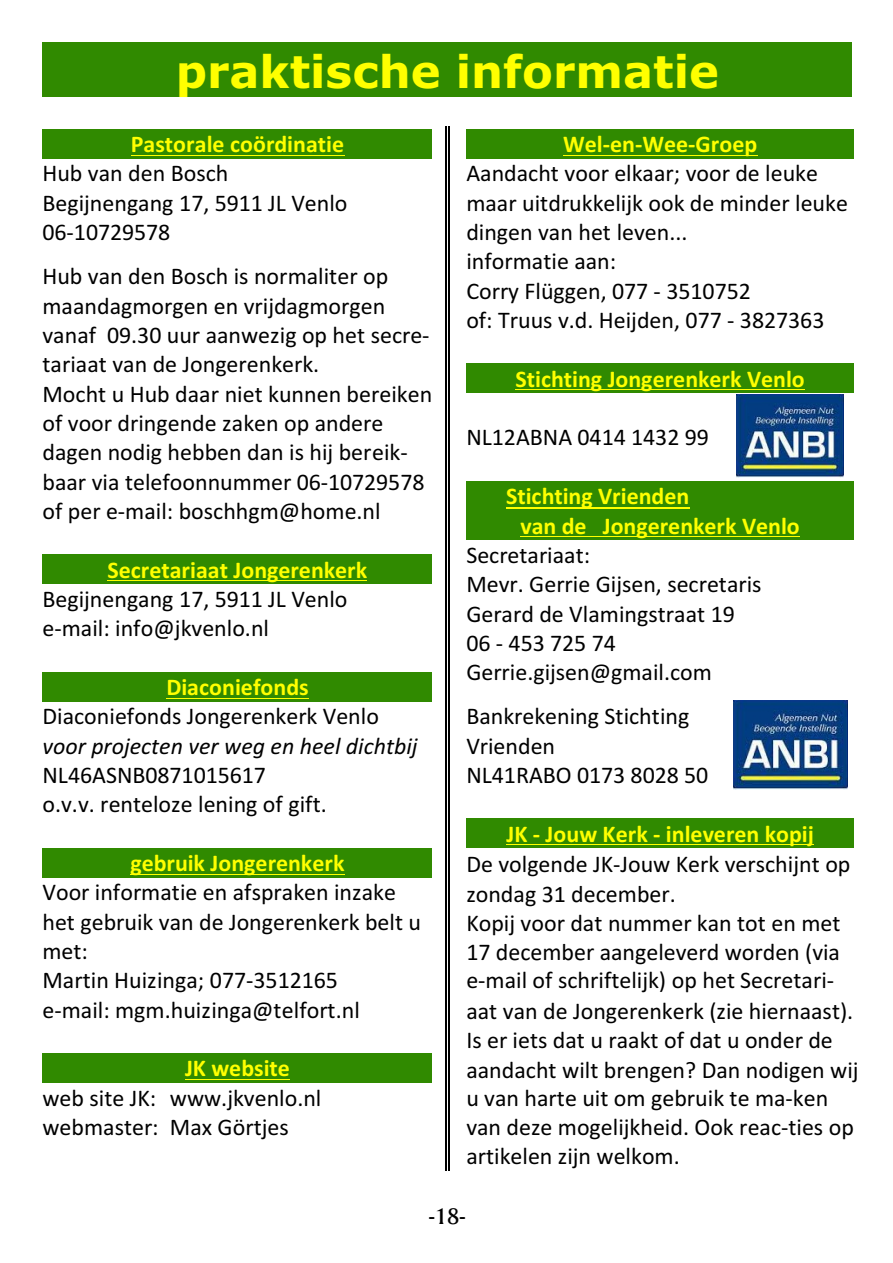
<style>
.page{position:relative;width:893px;height:1263px;background:#fff}
.page>*{position:absolute;margin:0;border:0;box-sizing:border-box;transform-origin:0 0}
.t1{font:700 45px "Verdana";color:#ff0}
.t2{font:24px/29.4px "Calibri";color:#000}
.t3{font:700 24px/29.4px "Calibri";color:#ff0}
.t4{font:italic 24px "Calibri";color:#000}
.t5{font:24px "Amerigo BT Medium A";color:#000}
</style>
<div class="page">
<hr style="left:445px;top:126px;width:1px;height:1045px;background:#000">
<hr style="left:448px;top:126px;width:1px;height:1045px;background:#000">
<div style="left:42px;top:42px;width:810px;height:55px;background:#308a00"></div>
<div style="left:42px;top:129px;width:390px;height:29px;background:#308a00"></div>
<div style="left:42px;top:555px;width:390px;height:29px;background:#308a00"></div>
<div style="left:42px;top:672px;width:390px;height:29px;background:#308a00"></div>
<div style="left:42px;top:848px;width:390px;height:29px;background:#308a00"></div>
<div style="left:42px;top:1053px;width:390px;height:30px;background:#308a00"></div>
<div style="left:466px;top:129px;width:388px;height:29px;background:#308a00"></div>
<div style="left:466px;top:364px;width:388px;height:29px;background:#308a00"></div>
<div style="left:466px;top:481px;width:388px;height:29px;background:#308a00"></div>
<div style="left:466px;top:510px;width:388px;height:30px;background:#308a00"></div>
<div style="left:466px;top:819px;width:388px;height:29px;background:#308a00"></div>
<img style="left:736px;top:394px;width:107px;height:83px">
<img style="left:733px;top:700px;width:115px;height:90px">
<hr style="left:131px;top:155px;width:213px;height:1px;background:#ff0">
<hr style="left:107px;top:580px;width:260px;height:1px;background:#ff0">
<hr style="left:166px;top:697px;width:143px;height:1px;background:#ff0">
<hr style="left:130px;top:873px;width:215px;height:1px;background:#ff0">
<hr style="left:185px;top:1079px;width:105px;height:1px;background:#ff0">
<hr style="left:563px;top:155px;width:194px;height:1px;background:#ff0">
<hr style="left:516px;top:389px;width:289px;height:1px;background:#ff0">
<hr style="left:506px;top:507px;width:183px;height:1px;background:#ff0">
<hr style="left:520px;top:536px;width:280px;height:1px;background:#ff0">
<hr style="left:507px;top:844px;width:307px;height:1px;background:#ff0">
<h1 class="t1" style="left:176px;top:53px;width:545px">praktische informatie</h1>
<p class="t3" style="left:131px;top:131px;width:215px">Pastorale coördinatie</p>
<p class="t2" style="left:42px;top:161px;width:307px">Hub van den Bosch<br>Begijnengang 17, 5911 JL Venlo<br>06-10729578</p>
<p class="t2" style="left:42px;top:263px;width:391px">Hub van den Bosch is normaliter op maandagmorgen en vrijdagmorgen vanaf 09.30 uur aanwezig op het secre&shy;tariaat van de Jongerenkerk.<br>Mocht u Hub daar niet kunnen bereiken of voor dringende zaken op andere dagen nodig hebben dan is hij bereik&shy;baar via telefoonnummer 06-10729578 of per e-mail: boschhgm@home.nl</p>
<p class="t3" style="left:107px;top:557px;width:261px">Secretariaat Jongerenkerk</p>
<p class="t2" style="left:42px;top:586px;width:307px">Begijnengang 17, 5911 JL Venlo e-mail: info@jkvenlo.nl</p>
<p class="t3" style="left:166px;top:674px;width:144px">Diaconiefonds</p>
<p class="t2" style="left:42px;top:703px;width:338px">Diaconiefonds Jongerenkerk Venlo</p>
<p class="t4" style="left:42px;top:735px;width:377px">voor projecten ver weg en heel dichtbij</p>
<p class="t2" style="left:42px;top:762px;width:286px">NL46ASNB0871015617<br>o.v.v. renteloze lening of gift.</p>
<p class="t3" style="left:130px;top:850px;width:216px">gebruik Jongerenkerk</p>
<p class="t2" style="left:42px;top:879px;width:380px">Voor informatie en afspraken inzake het gebruik van de Jongerenkerk belt u met:<br>Martin Huizinga; 077-3512165<br>e-mail: mgm.huizinga@telfort.nl</p>
<p class="t3" style="left:185px;top:1056px;width:106px">JK website</p>
<p class="t2" style="left:42px;top:1085px;width:280px">web site JK: www.jkvenlo.nl webmaster: Max Görtjes</p>
<p class="t3" style="left:563px;top:131px;width:196px">Wel-en-Wee-Groep</p>
<p class="t2" style="left:466px;top:161px;width:383px">Aandacht voor elkaar; voor de leuke maar uitdrukkelijk ook de minder leuke dingen van het leven...<br>informatie aan:<br>Corry Flüggen, 077 - 3510752<br>of: Truus v.d. Heijden, 077 - 3827363</p>
<p class="t3" style="left:515px;top:366px;width:291px">Stichting Jongerenkerk Venlo</p>
<p class="t2" style="left:466px;top:425px;width:244px">NL12ABNA 0414 1432 99</p>
<p class="t3" style="left:520px;top:483px;width:281px;text-indent:-14px">Stichting Vrienden<br>van de Jongerenkerk Venlo</p>
<p class="t2" style="left:466px;top:542px;width:297px">Secretariaat:<br>Mevr. Gerrie Gijsen, secretaris<br>Gerard de Vlamingstraat 19<br>06 - 453 725 74<br>Gerrie.gijsen@gmail.com</p>
<p class="t2" style="left:466px;top:703px;width:243px">Bankrekening Stichting<br>Vrienden<br>NL41RABO 0173 8028 50</p>
<p class="t3" style="left:506px;top:821px;width:309px">JK - Jouw Kerk - inleveren kopij</p>
<p class="t2" style="left:466px;top:852px;width:386px;line-height:29px">De volgende JK-Jouw Kerk verschijnt op zondag 31 december.<br>Kopij voor dat nummer kan tot en met 17 december aangeleverd worden (via e-mail of schriftelijk) op het Secretari-</p>
<p class="t2" style="left:466px;top:998px;width:394px">aat van de Jongerenkerk (zie hiernaast).<br>Is er iets dat u raakt of dat u onder de aandacht wilt brengen? Dan nodigen wij u van harte uit om gebruik te ma-ken van deze mogelijkheid. Ook reac-ties op artikelen zijn welkom.</p>
<p class="t5" style="left:429px;top:1205px;width:38px">-18-</p>
</div>
